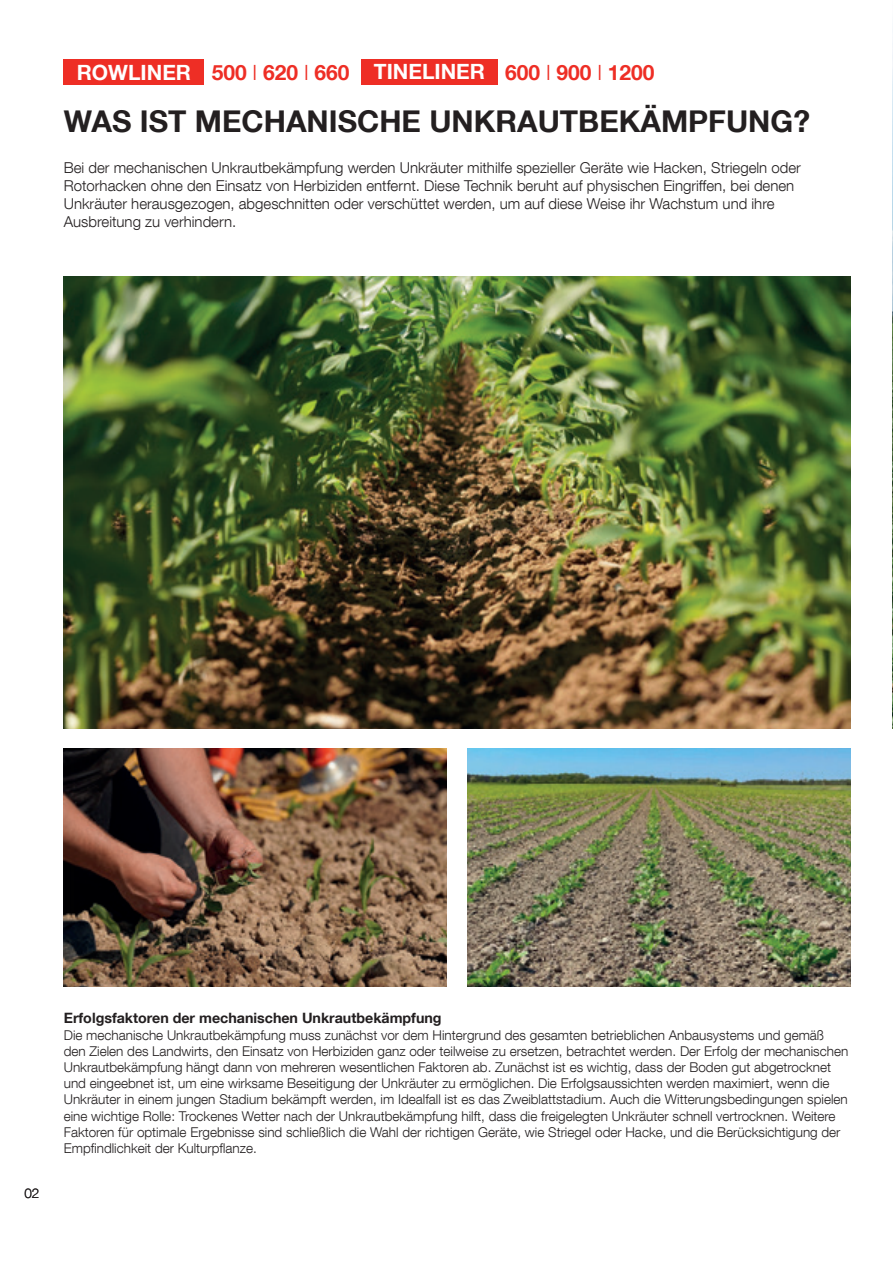
<style>
.page{position:relative;width:893px;height:1263px;background:#fff}
.page>*{position:absolute;margin:0;border:0;box-sizing:border-box;transform-origin:0 0}
.t1{font:700 30px "Helvetica Neue LT Com";color:#231f20}
.t2{font:700 21px "Helvetica Neue LT Com";color:#ee2e25}
.t3{font:300 15px/18px "Helvetica Neue LT Com";color:#231f20}
.t4{font:700 14.25px "Helvetica Neue LT Com";color:#231f20}
.t5{font:300 13.5px/16.2px "Helvetica Neue LT Com";color:#231f20}
.s1{color:#fff}
.s2{font-weight:300}
</style>
<div class="page">
<div style="left:64px;top:60px;width:140px;height:25px;background:#ee2e25"></div>
<img style="left:64px;top:276px;width:786px;height:452px">
<div style="left:361px;top:59px;width:136px;height:26px;background:#ee2e25"></div>
<img style="left:892px;top:29px;width:1px;height:699px">
<img style="left:64px;top:748px;width:382px;height:238px">
<img style="left:468px;top:748px;width:382px;height:238px">
<h2 class="t2" style="left:77px;top:59px;width:579px"><span class="s1">ROWLINER</span> 500 <span class="s2">I</span> 620 <span class="s2">I</span> 660 <span class="s1">TINELINER</span> 600 <span class="s2">I</span> 900 <span class="s2">I</span> 1200</h2>
<h1 class="t1" style="left:64px;top:102px;width:748px">WAS IST MECHANISCHE UNKRAUTBEKÄMPFUNG?</h1>
<p class="t3" style="left:64px;top:158px;width:739px">Bei der mechanischen Unkrautbekämpfung werden Unkräuter mithilfe spezieller Geräte wie Hacken, Striegeln oder Rotorhacken ohne den Einsatz von Herbiziden entfernt. Diese Technik beruht auf physischen Eingriffen, bei denen Unkräuter herausgezogen, abgeschnitten oder verschüttet werden, um auf diese Weise ihr Wachstum und ihre Ausbreitung zu verhindern.</p>
<p class="t5" style="left:25px;top:1185px;width:16px">02</p>
<p class="t4" style="left:64px;top:1009px;width:379px">Erfolgsfaktoren der mechanischen Unkrautbekämpfung</p>
<p class="t5" style="left:64px;top:1026px;width:786px">Die mechanische Unkrautbekämpfung muss zunächst vor dem Hintergrund des gesamten betrieblichen Anbausystems und gemäß den Zielen des Landwirts, den Einsatz von Herbiziden ganz oder teilweise zu ersetzen, betrachtet werden. Der Erfolg der mechanischen Unkrautbekämpfung hängt dann von mehreren wesentlichen Faktoren ab. Zunächst ist es wichtig, dass der Boden gut abgetrocknet und eingeebnet ist, um eine wirksame Beseitigung der Unkräuter zu ermöglichen. Die Erfolgsaussichten werden maximiert, wenn die Unkräuter in einem jungen Stadium bekämpft werden, im Idealfall ist es das Zweiblattstadium. Auch die Witterungsbedingungen spielen eine wichtige Rolle: Trockenes Wetter nach der Unkrautbekämpfung hilft, dass die freigelegten Unkräuter schnell vertrocknen. Weitere Faktoren für optimale Ergebnisse sind schließlich die Wahl der richtigen Geräte, wie Striegel oder Hacke, und die Berücksichtigung der Empfindlichkeit der Kulturpflanze.</p>
</div>
